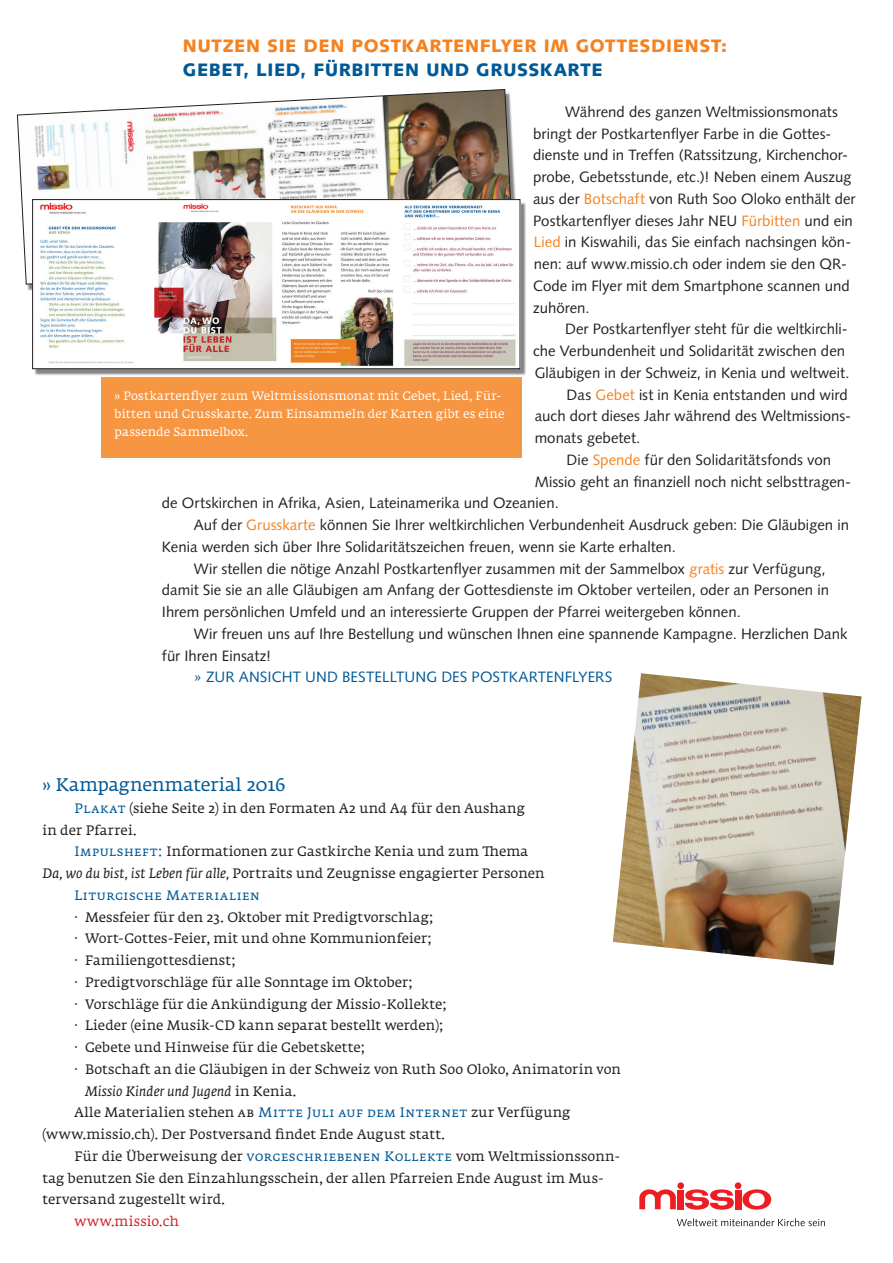
<style>
.page{position:relative;width:893px;height:1263px;background:#fff}
.page>*{position:absolute;margin:0;border:0;box-sizing:border-box;transform-origin:0 0}
.t1{font:900 18px "Syntax LT Std";letter-spacing:.035em;color:#f58220}
.t2{font:900 18px "Syntax LT Std";letter-spacing:.035em;color:#005996}
.t3{font:18px "Fedra Serif A Std";letter-spacing:-.02em;color:#005996}
.t4{font:15px/21.8px "Syntax LT Std";color:#231f20}
.t5{font:15px "Syntax LT Std";letter-spacing:.005em;color:#005996}
.t6{font:13.5px/21.8px "Fedra Serif A Std";letter-spacing:.025em;color:#231f20}
.t7{font:italic 13.5px "Fedra Serif A Std";letter-spacing:.01em;color:#231f20}
.t8{font:13.5px "Fedra Serif A Std";letter-spacing:.04em;color:#005996}
.t9{font:13.5px "Fedra Serif A Std";color:#d1232a}
.t10{font:12px/18px "Fedra Serif A Std";letter-spacing:.02em;color:#fff}
.s1{color:#f58220}
.s2{color:#005996}
.s3{font-style:italic}
.s4{font-style:normal}
</style>
<div class="page">
<svg style="left:677px;top:1218px;width:148px;height:8px"></svg>
<div style="left:678px;top:1190px;width:6px;height:19px;background:#ee1d23"></div>
<svg style="left:685px;top:1189px;width:49px;height:21px"></svg>
<svg style="left:742px;top:1189px;width:29px;height:20px"></svg>
<div style="left:677px;top:1182px;width:7px;height:7px;background:#ee1d23;border-radius:50%"></div>
<div style="left:735px;top:1182px;width:6px;height:7px;background:#ee1d23;border-radius:50%"></div>
<div style="left:735px;top:1190px;width:6px;height:19px;background:#ee1d23"></div>
<svg style="left:639px;top:1189px;width:37px;height:20px"></svg>
<div style="left:102px;top:378px;width:420px;height:80px;background:#f69542"></div>
<img style="left:613px;top:673px;width:248px;height:292px">
<img style="left:17px;top:89px;width:497px;height:196px">
<div style="left:34px;top:202px;width:492px;height:174px;background:#231f20;opacity:.55"></div>
<img style="left:34px;top:201px;width:484px;height:166px">
<div style="left:32px;top:199px;width:488px;height:170px;border:1px solid #231f20"></div>
<p class="t1" style="left:183px;top:35px;width:545px">NUTZEN SIE DEN POSTKARTENFLYER IM GOTTESDIENST:</p>
<p class="t2" style="left:183px;top:59px;width:421px">GEBET, LIED, FÜRBITTEN UND GRUSSKARTE</p>
<p class="t4" style="left:533px;top:101px;width:324px;text-indent:32px">Während des ganzen Weltmissionsmonats bringt der Postkartenflyer Farbe in die Gottes&shy;dienste und in Treffen (Ratssitzung, Kirchenchor&shy;probe, Gebetsstunde, etc.)! Neben einem Auszug aus der <span class="s1">Botschaft</span> von Ruth Soo Oloko enthält der Postkartenflyer dieses Jahr NEU <span class="s1">Fürbitten</span> und ein <span class="s1">Lied</span> in Kiswahili, das Sie einfach nachsingen kön&shy;nen: auf www.missio.ch oder indem sie den QR-Code im Flyer mit dem Smartphone scannen und zuhören.</p>
<p class="t4" style="left:565px;top:318px;width:284px">Der Postkartenflyer steht für die weltkirchli-</p>
<p class="t4" style="left:533px;top:340px;width:314px">che Verbundenheit und Solidarität zwischen den</p>
<p class="t4" style="left:535px;top:362px;width:316px">Gläubigen in der Schweiz, in Kenia und weltweit.</p>
<p class="t4" style="left:567px;top:384px;width:283px">Das <span class="s1">Gebet</span> ist in Kenia entstanden und wird</p>
<p class="t4" style="left:535px;top:405px;width:318px">auch dort dieses Jahr während des Weltmissions-</p>
<p class="t4" style="left:535px;top:427px;width:107px">monats gebetet.</p>
<p class="t4" style="left:567px;top:449px;width:266px">Die <span class="s1">Spende</span> für den Solidaritätsfonds von</p>
<p class="t4" style="left:535px;top:471px;width:318px">Missio geht an finanziell noch nicht selbsttragen-</p>
<p class="t4" style="left:162px;top:492px;width:398px">de Ortskirchen in Afrika, Asien, Lateinamerika und Ozeanien.</p>
<p class="t4" style="left:194px;top:514px;width:657px">Auf der <span class="s1">Grusskarte</span> können Sie Ihrer weltkirchlichen Verbundenheit Ausdruck geben: Die Gläubigen in</p>
<p class="t4" style="left:162px;top:536px;width:515px">Kenia werden sich über Ihre Solidaritätszeichen freuen, wenn sie Karte erhalten.</p>
<p class="t4" style="left:194px;top:558px;width:633px">Wir stellen die nötige Anzahl Postkartenflyer zusammen mit der Sammelbox <span class="s1">gratis</span> zur Verfügung,</p>
<p class="t4" style="left:162px;top:579px;width:669px">damit Sie sie an alle Gläubigen am Anfang der Gottesdienste im Oktober verteilen, oder an Personen in</p>
<p class="t4" style="left:162px;top:601px;width:580px">Ihrem persönlichen Umfeld und an interessierte Gruppen der Pfarrei weitergeben können.</p>
<p class="t4" style="left:194px;top:623px;width:655px">Wir freuen uns auf Ihre Bestellung und wünschen Ihnen eine spannende Kampagne. Herzlichen Dank</p>
<p class="t4" style="left:162px;top:645px;width:111px">für Ihren Einsatz!</p>
<p class="t5" style="left:194px;top:668px;width:420px">» ZUR ANSICHT UND BESTELLTUNG DES POSTKARTENFLYERS</p>
<p class="t10" style="left:115px;top:388px;width:391px">» Postkartenflyer zum Weltmissionsmonat mit Gebet, Lied, Für&shy;bitten und Grusskarte. Zum Einsammeln der Karten gibt es eine passende Sammelbox.</p>
<p class="t3" style="left:43px;top:773px;width:244px">» Kampagnenmaterial 2016</p>
<p class="t6" style="left:43px;top:798px;width:484px;text-indent:32px"><span class="s2">Plakat</span> (siehe Seite 2) in den Formaten A2 und A4 für den Aushang in der Pfarrei.</p>
<p class="t6" style="left:74px;top:842px;width:455px"><span class="s2">Impulsheft:</span> Informationen zur Gastkirche Kenia und zum Thema</p>
<p class="t6" style="left:43px;top:864px;width:503px"><span class="s3">Da, wo du bist, ist Leben für alle,</span> Portraits und Zeugnisse engagierter Personen</p>
<p class="t8" style="left:74px;top:886px;width:187px">Liturgische Materialien</p>
<p class="t6" style="left:74px;top:907px;width:360px">· Messfeier für den 23. Oktober mit Predigtvorschlag;</p>
<p class="t6" style="left:74px;top:929px;width:359px">· Wort-Gottes-Feier, mit und ohne Kommunionfeier;</p>
<p class="t6" style="left:74px;top:951px;width:163px">· Familiengottesdienst;</p>
<p class="t6" style="left:74px;top:972px;width:340px">· Predigtvorschläge für alle Sonntage im Oktober;</p>
<p class="t6" style="left:74px;top:994px;width:374px">· Vorschläge für die Ankündigung der Missio-Kollekte;</p>
<p class="t6" style="left:74px;top:1016px;width:370px">· Lieder (eine Musik-CD kann separat bestellt werden);</p>
<p class="t6" style="left:74px;top:1038px;width:292px">· Gebete und Hinweise für die Gebetskette;</p>
<p class="t6" style="left:74px;top:1059px;width:548px">· Botschaft an die Gläubigen in der Schweiz von Ruth Soo Oloko, Animatorin von</p>
<p class="t7" style="left:85px;top:1083px;width:213px">Missio Kinder und Jugend <span class="s4">in Kenia.</span></p>
<p class="t6" style="left:74px;top:1103px;width:497px">Alle Materialien stehen ab <span class="s2">Mitte Juli auf dem Internet</span> zur Verfügung</p>
<p class="t6" style="left:43px;top:1124px;width:404px">(www.missio.ch). Der Postversand findet Ende August statt.</p>
<p class="t6" style="left:74px;top:1146px;width:547px">Für die Überweisung der <span class="s2">vorgeschriebenen Kollekte</span> vom Weltmissionssonn-</p>
<p class="t6" style="left:43px;top:1168px;width:563px">tag benutzen Sie den Einzahlungsschein, der allen Pfarreien Ende August im Mus-</p>
<p class="t6" style="left:43px;top:1190px;width:184px">terversand zugestellt wird.</p>
<p class="t9" style="left:74px;top:1213px;width:106px">www.missio.ch</p>
</div>
